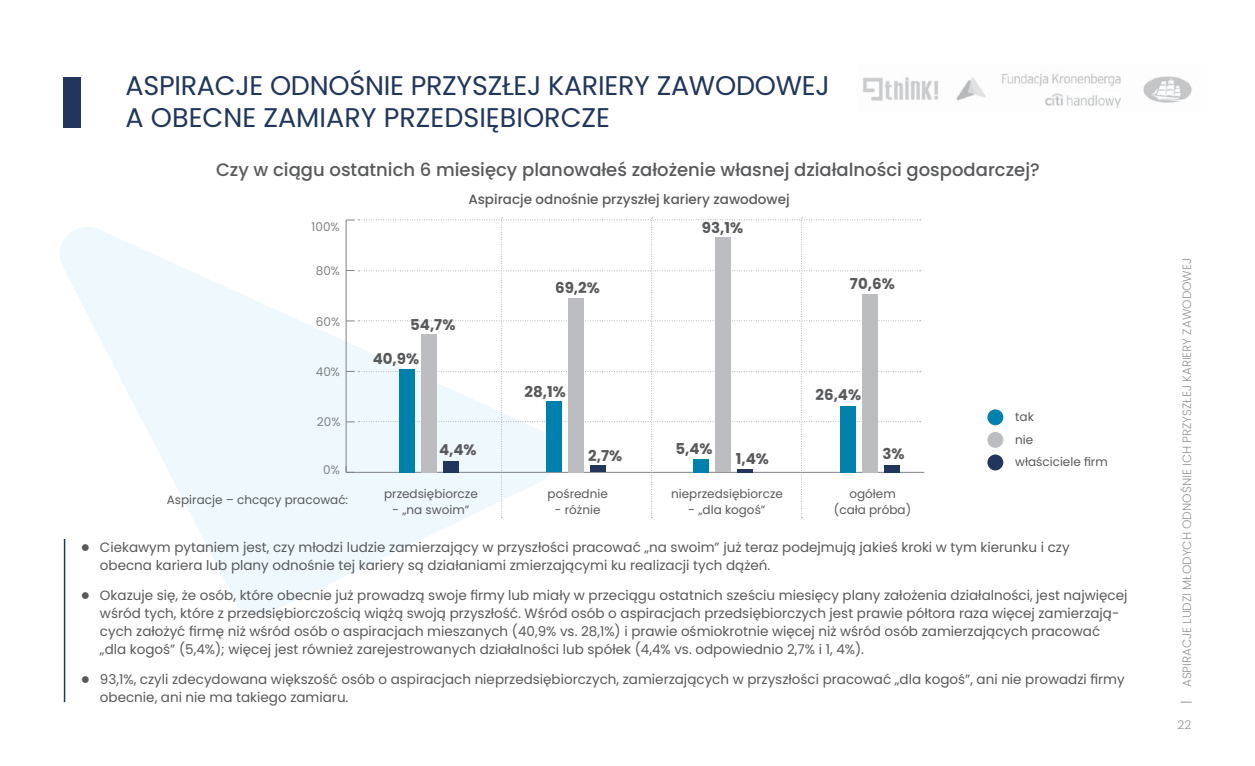
<style>
.page{position:relative;width:1255px;height:766px;background:#fff}
.page>*{position:absolute;margin:0;border:0;box-sizing:border-box;transform-origin:0 0}
.t1{font:27px/32.4px "Poppins";letter-spacing:-.01em;color:#20365c}
.t2{font:500 18px "Poppins";color:#58595b}
.t3{font:700 15px "Poppins";color:#58595b}
.t4{font:13.5px/18px "Poppins";color:#58595b}
.t5{font:500 13.5px "Poppins";color:#58595b}
.t6{font:12px/22.5px "Poppins";color:#58595b;text-align:center}
.t7{font:300 12px "Poppins";color:#939598}
.t8{font:12px "Poppins";color:#808285}
.s1{font-family:"Newspaper Pi BT"}
</style>
<div class="page">
<img style="left:863px;top:73px;width:329px;height:36px">
<svg style="left:60px;top:226px;width:443px;height:388px;fill:#eff8fd"></svg>
<hr style="left:346px;top:472px;width:578px;height:1px;background:#808285">
<div style="left:64px;top:77px;width:17px;height:50px;background:#20365c"></div>
<hr style="left:64px;top:539px;width:1px;height:163px;background:#20365c">
<div style="left:987px;top:432px;width:16px;height:15px;background:#bbbdc0;border-radius:50%"></div>
<div style="left:987px;top:409px;width:16px;height:16px;background:#0081ad;border-radius:50%"></div>
<div style="left:987px;top:454px;width:16px;height:16px;background:#20365c;border-radius:50%"></div>
<svg style="left:346px;top:217px;width:574px;height:301px"></svg>
<h1 class="t1" style="left:125px;top:69px;width:705px">ASPIRACJE ODNOŚNIE PRZYSZŁEJ KARIERY ZAWODOWEJ<br>A OBECNE ZAMIARY PRZEDSIĘBIORCZE</h1>
<h2 class="t2" style="left:216px;top:157px;width:825px">Czy w ciągu ostatnich 6 miesięcy planowałeś założenie własnej działalności gospodarczej?</h2>
<p class="t8" style="left:311px;top:218px;width:30px">100%</p>
<p class="t8" style="left:316px;top:262px;width:26px">80%</p>
<p class="t8" style="left:316px;top:313px;width:26px">60%</p>
<p class="t8" style="left:316px;top:363px;width:26px">40%</p>
<p class="t8" style="left:317px;top:413px;width:25px">20%</p>
<p class="t8" style="left:323px;top:461px;width:18px">0%</p>
<p class="t6" style="left:167px;top:488px;width:183px">Aspiracje – chcący pracować:</p>
<p class="t5" style="left:468px;top:189px;width:323px">Aspiracje odnośnie przyszłej kariery zawodowej</p>
<p class="t3" style="left:702px;top:217px;width:43px">93,1%</p>
<p class="t3" style="left:410px;top:314px;width:47px">54,7%</p>
<p class="t3" style="left:372px;top:348px;width:48px">40,9%</p>
<p class="t3" style="left:439px;top:439px;width:39px">4,4%</p>
<p class="t6" style="left:384px;top:482px;width:95px">przedsiębiorcze</p>
<p class="t6" style="left:392px;top:498px;width:78px">- „na swoim”</p>
<p class="t3" style="left:555px;top:277px;width:46px">69,2%</p>
<p class="t3" style="left:850px;top:273px;width:46px">70,6%</p>
<p class="t3" style="left:524px;top:381px;width:43px">28,1%</p>
<p class="t3" style="left:815px;top:384px;width:47px">26,4%</p>
<p class="t3" style="left:588px;top:445px;width:35px">2,7%</p>
<p class="t3" style="left:675px;top:438px;width:39px">5,4%</p>
<p class="t3" style="left:735px;top:448px;width:35px">1,4%</p>
<p class="t3" style="left:882px;top:443px;width:24px">3%</p>
<p class="t6" style="left:547px;top:482px;width:62px">pośrednie</p>
<p class="t6" style="left:555px;top:498px;width:47px">- różnie</p>
<p class="t6" style="left:671px;top:482px;width:113px">nieprzedsiębiorcze</p>
<p class="t6" style="left:688px;top:498px;width:78px">- „dla kogoś”</p>
<p class="t6" style="left:834px;top:485px;width:79px;line-height:16.5px">ogółem (cała próba)</p>
<p class="t6" style="left:1015px;top:406px;width:94px;text-align:left">tak<br>nie<br>właściciele firm</p>
<p class="t4" style="left:100px;top:538px;width:971px;text-indent:-19px"><span class="s1">•</span> Ciekawym pytaniem jest, czy młodzi ludzie zamierzający w przyszłości pracować „na swoim” już teraz podejmują jakieś kroki w tym kierunku i czy obecna kariera lub plany odnośnie tej kariery są działaniami zmierzającymi ku realizacji tych dążeń.</p>
<p class="t4" style="left:100px;top:586px;width:1028px;text-indent:-19px"><span class="s1">•</span> Okazuje się, że osób, które obecnie już prowadzą swoje firmy lub miały w przeciągu ostatnich sześciu miesięcy plany założenia działalności, jest najwięcej wśród tych, które z przedsiębiorczością wiążą swoją przyszłość. Wśród osób o aspiracjach przedsiębiorczych jest prawie półtora raza więcej zamierzają&shy;cych założyć firmę niż wśród osób o aspiracjach mieszanych (40,9% vs. 28,1%) i prawie ośmiokrotnie więcej niż wśród osób zamierzających pracować „dla kogoś” (5,4%); więcej jest również zarejestrowanych działalności lub spółek (4,4% vs. odpowiednio 2,7% i 1, 4%).</p>
<p class="t4" style="left:100px;top:670px;width:1026px;text-indent:-19px"><span class="s1">•</span> 93,1%, czyli zdecydowana większość osób o aspiracjach nieprzedsiębiorczych, zamierzających w przyszłości pracować „dla kogoś”, ani nie prowadzi firmy obecnie, ani nie ma takiego zamiaru.</p>
<p class="t7" style="left:1178px;top:687px;width:430px;rotate:-90deg">ASPIRACJE LUDZI MŁODYCH ODNOŚNIE ICH PRZYSZŁEJ KARIERY ZAWODOWEJ</p>
<p class="t7" style="left:1177px;top:715px;width:15px">22</p>
</div>
